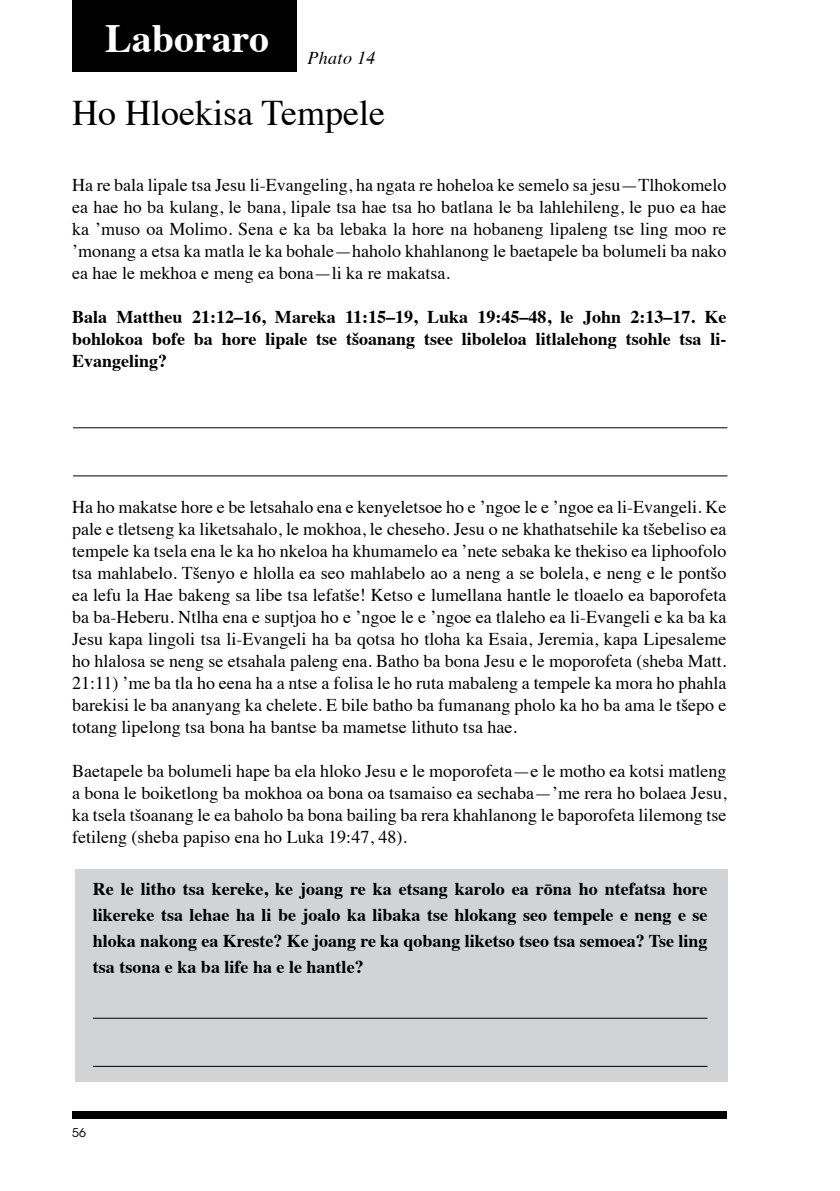
<style>
.page{position:relative;width:840px;height:1191px;background:#fff}
.page>*{position:absolute;margin:0;border:0;box-sizing:border-box;transform-origin:0 0}
.t1{font:700 40px "Times";color:#fff}
.t2{font:36px "Times";color:#000}
.t3{font:18px/22px "Times";color:#000;text-align:justify}
.t4{font:700 18px/26px "Times";color:#000;text-align:justify}
.t5{font:italic 18px "Times";letter-spacing:.02em;color:#000}
.t6{font:12px "ITC Avant Garde Std";color:#000}
</style>
<div class="page">
<div style="left:72px;top:1111px;width:654px;height:8px;background:#000"></div>
<div style="left:72px;top:0;width:225px;height:71px;background:#000"></div>
<hr style="left:73px;top:427px;width:654px;height:1px;background:#000">
<hr style="left:73px;top:475px;width:654px;height:1px;background:#000">
<div style="left:75px;top:869px;width:652px;height:213px;background:#d1d3d4"></div>
<hr style="left:93px;top:1017px;width:614px;height:1px;background:#000">
<hr style="left:93px;top:1065px;width:614px;height:1px;background:#000">
<h1 class="t1" style="left:105px;top:0;width:165px">Laboraro</h1>
<p class="t5" style="left:307px;top:42px;width:70px">Phato 14</p>
<h2 class="t2" style="left:72px;top:80px;width:314px">Ho Hloekisa Tempele</h2>
<p class="t3" style="left:72px;top:173px;width:655px">Ha re bala lipale tsa Jesu li-Evangeling, ha ngata re hoheloa ke semelo sa jesu—Tlhokomelo ea hae ho ba kulang, le bana, lipale tsa hae tsa ho batlana le ba lahlehileng, le puo ea hae ka ’muso oa Molimo. Sena e ka ba lebaka la hore na hobaneng lipaleng tse ling moo re ’monang a etsa ka matla le ka bohale—haholo khahlanong le baetapele ba bolumeli ba nako ea hae le mekhoa e meng ea bona—li ka re makatsa.</p>
<p class="t4" style="left:72px;top:304px;width:655px;line-height:22px">Bala Mattheu 21:12–16, Mareka 11:15–19, Luka 19:45–48, le John 2:13–17. Ke bohlokoa bofe ba hore lipale tse tšoanang tsee liboleloa litlalehong tsohle tsa li-Evangeling?</p>
<p class="t3" style="left:72px;top:495px;width:655px">Ha ho makatse hore e be letsahalo ena e kenyeletsoe ho e ’ngoe le e ’ngoe ea li-Evangeli. Ke pale e tletseng ka liketsahalo, le mokhoa, le cheseho. Jesu o ne khathatsehile ka tšebeliso ea tempele ka tsela ena le ka ho nkeloa ha khumamelo ea ’nete sebaka ke thekiso ea liphoofolo tsa mahlabelo. Tšenyo e hlolla ea seo mahlabelo ao a neng a se bolela, e neng e le pontšo ea lefu la Hae bakeng sa libe tsa lefatše! Ketso e lumellana hantle le tloaelo ea baporofeta ba ba-Heberu. Ntlha ena e suptjoa ho e ’ngoe le e ’ngoe ea tlaleho ea li-Evangeli e ka ba ka Jesu kapa lingoli tsa li-Evangeli ha ba qotsa ho tloha ka Esaia, Jeremia, kapa Lipesaleme ho hlalosa se neng se etsahala paleng ena. Batho ba bona Jesu e le moporofeta (sheba Matt.<br>21:11) ’me ba tla ho eena ha a ntse a folisa le ho ruta mabaleng a tempele ka mora ho phahla barekisi le ba ananyang ka chelete. E bile batho ba fumanang pholo ka ho ba ama le tšepo e totang lipelong tsa bona ha bantse ba mametse lithuto tsa hae.</p>
<p class="t3" style="left:72px;top:759px;width:655px">Baetapele ba bolumeli hape ba ela hloko Jesu e le moporofeta—e le motho ea kotsi matleng a bona le boiketlong ba mokhoa oa bona oa tsamaiso ea sechaba—’me rera ho bolaea Jesu, ka tsela tšoanang le ea baholo ba bona bailing ba rera khahlanong le baporofeta lilemong tse fetileng (sheba papiso ena ho Luka 19:47, 48).</p>
<p class="t4" style="left:93px;top:873px;width:616px">Re le litho tsa kereke, ke joang re ka etsang karolo ea rōna ho ntefatsa hore likereke tsa lehae ha li be joalo ka libaka tse hlokang seo tempele e neng e se hloka nakong ea Kreste? Ke joang re ka qobang liketso tseo tsa semoea? Tse ling tsa tsona e ka ba life ha e le hantle?</p>
<p class="t6" style="left:72px;top:1125px;width:15px">56</p>
</div>
